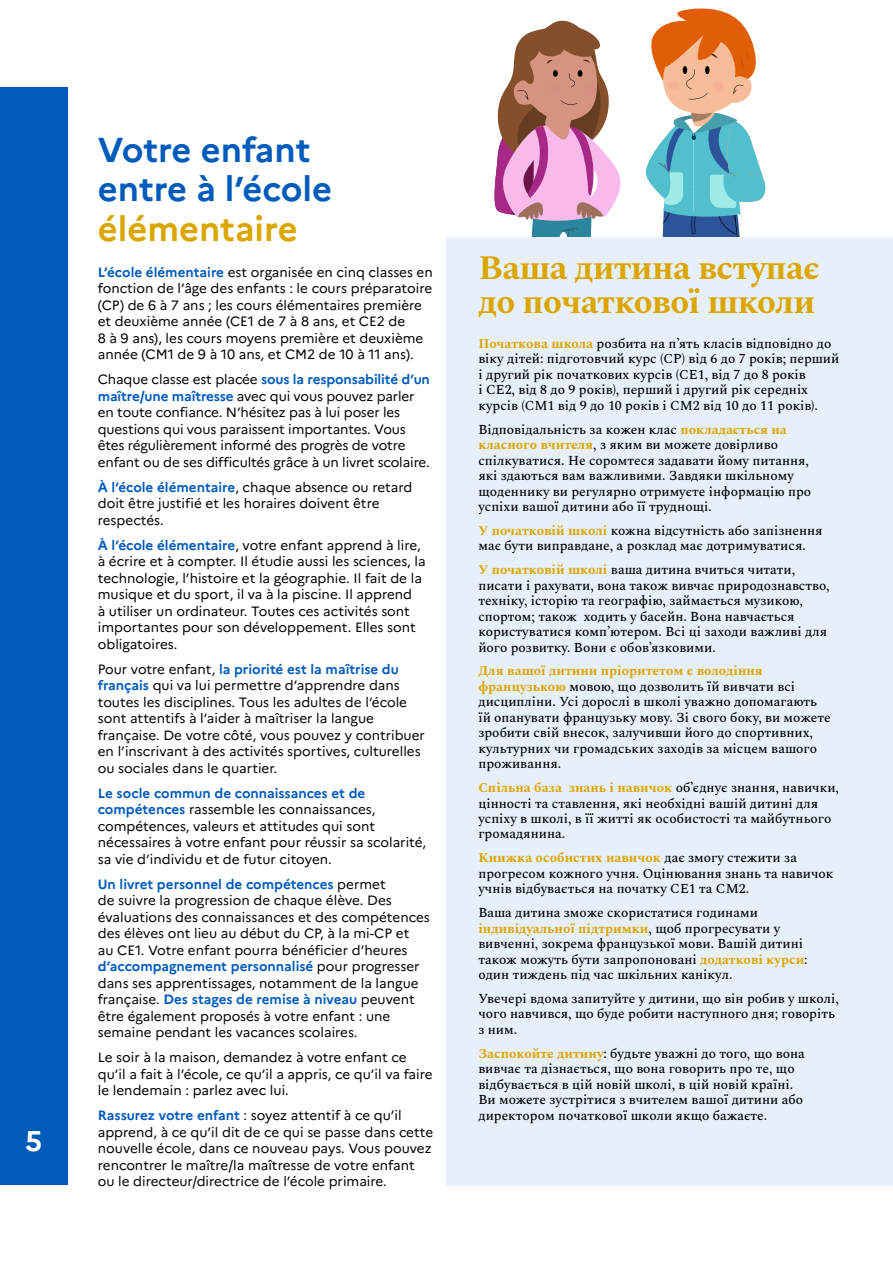
<style>
.page{position:relative;width:893px;height:1263px;background:#fff}
.page>*{position:absolute;margin:0;border:0;box-sizing:border-box;transform-origin:0 0}
.t1{font:700 34.5px/34.5px "Spectral";letter-spacing:-.02em;color:#dca600}
.t2{font:700 34.5px/39px "Marianne";color:#005bbb}
.t3{font:700 34.5px "Marianne";color:#dca600}
.t4{font:700 28.5px "Marianne";color:#fff}
.t5{font:13.5px/16.5px "Marianne";color:#000}
.t6{font:500 13.5px/15.5px "Spectral";color:#000}
.s1{font-weight:700;color:#005bbb}
.s2{font-weight:700;color:#dca600}
</style>
<div class="page">
<svg style="left:645px;top:8px;width:121px;height:229px"></svg>
<div style="left:446px;top:237px;width:447px;height:948px;background:#e7effa"></div>
<div style="left:0;top:87px;width:67px;height:1098px;background:#005bbb"></div>
<svg style="left:494px;top:21px;width:127px;height:216px"></svg>
<h2 class="t4" style="left:25px;top:1124px;width:19px">5</h2>
<h1 class="t2" style="left:98px;top:130px;width:236px">Votre enfant entre à l’école</h1>
<h1 class="t3" style="left:98px;top:208px;width:201px">élémentaire</h1>
<p class="t5" style="left:98px;top:264px;width:337px"><span class="s1">L’école élémentaire</span> est organisée en cinq classes en fonction de l’âge des enfants : le cours préparatoire (CP) de 6 à 7 ans ; les cours élémentaires première et deuxième année (CE1 de 7 à 8 ans, et CE2 de<br>8 à 9 ans), les cours moyens première et deuxième année (CM1 de 9 à 10 ans, et CM2 de 10 à 11 ans).</p>
<p class="t5" style="left:98px;top:371px;width:334px">Chaque classe est placée <span class="s1">sous la responsabilité d’un maître/une maîtresse</span> avec qui vous pouvez parler en toute confiance. N’hésitez pas à lui poser les questions qui vous paraissent importantes. Vous êtes régulièrement informé des progrès de votre enfant ou de ses difficultés grâce à un livret scolaire.</p>
<p class="t5" style="left:98px;top:479px;width:316px"><span class="s1">À l’école élémentaire</span>, chaque absence ou retard doit être justifié et les horaires doivent être respectés.</p>
<p class="t5" style="left:98px;top:537px;width:329px"><span class="s1">À l’école élémentaire</span>, votre enfant apprend à lire, à écrire et à compter. Il étudie aussi les sciences, la technologie, l’histoire et la géographie. Il fait de la musique et du sport, il va à la piscine. Il apprend<br>à utiliser un ordinateur. Toutes ces activités sont importantes pour son développement. Elles sont obligatoires.</p>
<p class="t5" style="left:98px;top:661px;width:329px">Pour votre enfant, <span class="s1">la priorité est la maîtrise du français</span> qui va lui permettre d’apprendre dans toutes les disciplines. Tous les adultes de l’école sont attentifs à l’aider à maîtriser la langue française. De votre côté, vous pouvez y contribuer en l’inscrivant à des activités sportives, culturelles ou sociales dans le quartier.</p>
<p class="t5" style="left:98px;top:785px;width:330px"><span class="s1">Le socle commun de connaissances et de compétences</span> rassemble les connaissances, compétences, valeurs et attitudes qui sont nécessaires à votre enfant pour réussir sa scolarité, sa vie d’individu et de futur citoyen.</p>
<p class="t5" style="left:98px;top:876px;width:333px"><span class="s1">Un livret personnel de compétences</span> permet<br>de suivre la progression de chaque élève. Des évaluations des connaissances et des compétences des élèves ont lieu au début du CP, à la mi-CP et<br>au CE1. Votre enfant pourra bénéficier d’heures <span class="s1">d’accompagnement personnalisé</span> pour progresser dans ses apprentissages, notamment de la langue française. <span class="s1">Des stages de remise à niveau</span> peuvent être également proposés à votre enfant : une semaine pendant les vacances scolaires.</p>
<p class="t5" style="left:98px;top:1049px;width:336px">Le soir à la maison, demandez à votre enfant ce qu’il a fait à l’école, ce qu’il a appris, ce qu’il va faire le lendemain : parlez avec lui.</p>
<p class="t5" style="left:98px;top:1107px;width:337px"><span class="s1">Rassurez votre enfant</span> : soyez attentif à ce qu’il apprend, à ce qu’il dit de ce qui se passe dans cette nouvelle école, dans ce nouveau pays. Vous pouvez rencontrer le maître/la maîtresse de votre enfant ou le directeur/directrice de l’école primaire.</p>
<h1 class="t1" style="left:478px;top:247px;width:343px">Ваша дитина вступає до початкової школи</h1>
<p class="t6" style="left:478px;top:335px;width:363px"><span class="s2">Початкова школа</span> розбита на п’ять класів відповідно до віку дітей: підготовчий курс (CP) від 6 до 7 років; перший і другий рік початкових курсів (CE1, від 7 до 8 років<br>і CE2, від 8 до 9 років), перший і другий рік середніх курсів (CM1 від 9 до 10 років і CM2 від 10 до 11 років).</p>
<p class="t6" style="left:478px;top:420px;width:334px">Відповідальність за кожен клас <span class="s2">покладається на класного вчителя</span>, з яким ви можете довірливо спілкуватися. Не соромтеся задавати йому питання, які здаються вам важливими. Завдяки шкільному щоденнику ви регулярно отримуєте інформацію про успіхи вашої дитини або її труднощі.</p>
<p class="t6" style="left:478px;top:522px;width:346px"><span class="s2">У початковій школі</span> кожна відсутність або запізнення має бути виправдане, а розклад має дотримуватися.</p>
<p class="t6" style="left:478px;top:561px;width:353px"><span class="s2">У початковій школі</span> ваша дитина вчиться читати, писати і рахувати, вона також вивчає природознавство, техніку, історію та географію, займається музикою, спортом; також ходить у басейн. Вона навчається користуватися комп’ютером. Всі ці заходи важливі для його розвитку. Вони є обов’язковими.</p>
<p class="t6" style="left:478px;top:662px;width:354px"><span class="s2">Для вашої дитини пріоритетом є володіння французькою</span> мовою, що дозволить їй вивчати всі дисципліни. Усі дорослі в школі уважно допомагають їй опанувати французьку мову. Зі свого боку, ви можете зробити свій внесок, залучивши його до спортивних, культурних чи громадських заходів за місцем вашого проживання.</p>
<p class="t6" style="left:478px;top:779px;width:362px"><span class="s2">Спільна база знань і навичок</span> об’єднує знання, навички, цінності та ставлення, які необхідні вашій дитині для успіху в школі, в її житті як особистості та майбутнього громадянина.</p>
<p class="t6" style="left:478px;top:849px;width:357px"><span class="s2">Книжка особистих навичок</span> дає змогу стежити за прогресом кожного учня. Оцінювання знань та навичок учнів відбувається на початку CE1 та CM2.</p>
<p class="t6" style="left:478px;top:904px;width:331px">Ваша дитина зможе скористатися годинами <span class="s2">індивідуальної підтримки</span>, щоб прогресувати у вивченні, зокрема французької мови. Вашій дитині також можуть бути запропоновані <span class="s2">додаткові курси</span>: один тиждень під час шкільних канікул.</p>
<p class="t6" style="left:478px;top:990px;width:362px">Увечері вдома запитуйте у дитини, що він робив у школі, чого навчився, що буде робити наступного дня; говоріть з ним.</p>
<p class="t6" style="left:478px;top:1045px;width:328px"><span class="s2">Заспокойте дитину</span>: будьте уважні до того, що вона вивчає та дізнається, що вона говорить про те, що відбувається в цій новій школі, в цій новій країні.<br>Ви можете зустрітися з вчителем вашої дитини або директором початкової школи якщо бажаєте.</p>
</div>
